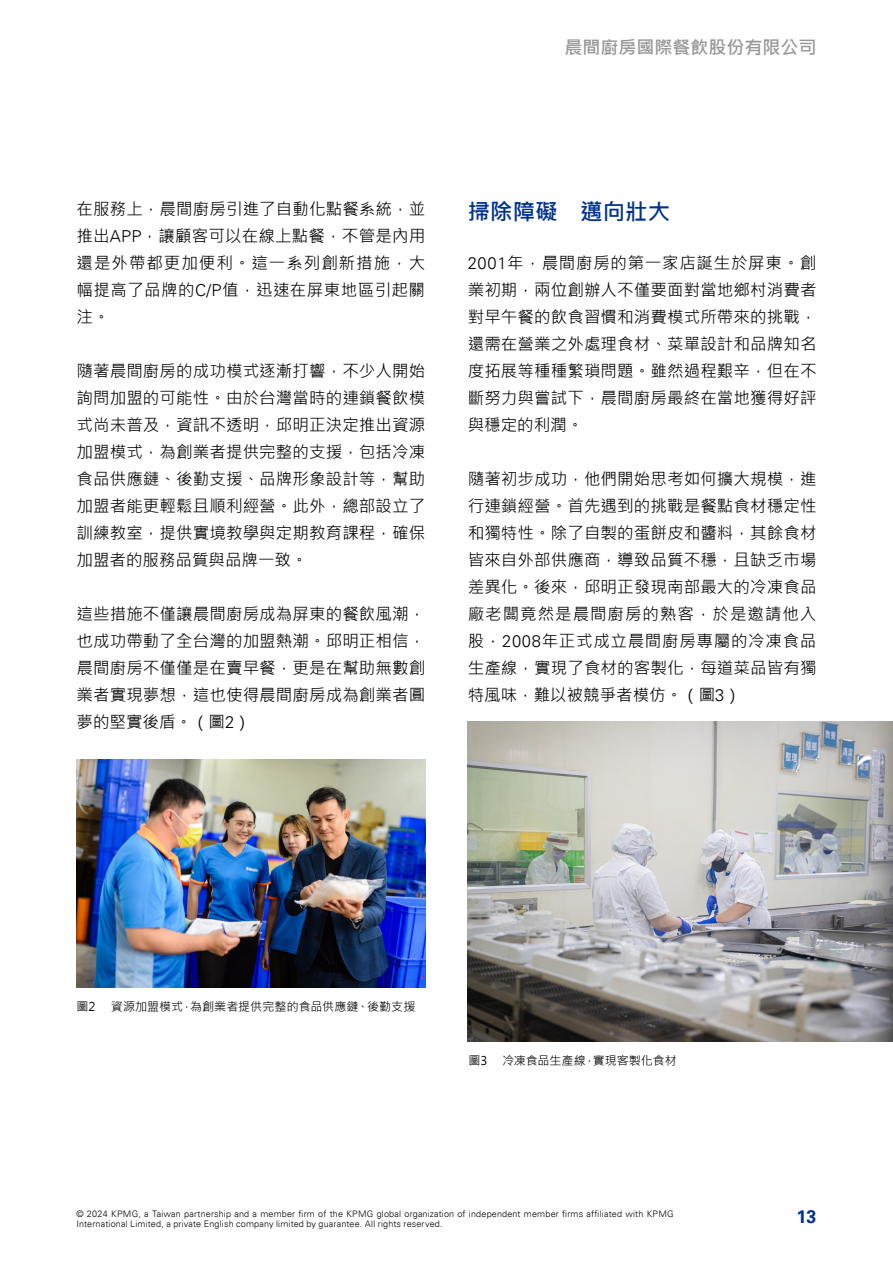
<style>
.page{position:relative;width:893px;height:1263px;background:#fff}
.page>*{position:absolute;margin:0;border:0;box-sizing:border-box;transform-origin:0 0}
.t1{font:700 22.5px "Microsoft Jheng Hei";color:#00338d}
.t2{font:700 18px "Microsoft Jheng Hei";color:#989898}
.t3{font:700 18px "Univers";color:#00338d}
.t4{font:16.5px/27px "Microsoft Jheng Hei";letter-spacing:.005em;color:#000;text-align:justify}
.t5{font:12px "Microsoft Jheng Hei";letter-spacing:.005em;color:#000}
.t6{font:300 9px/10.5px "Univers";letter-spacing:.02em;color:#000}
.s1{font-family:"Univers";font-weight:300}
</style>
<div class="page">
<img style="left:77px;top:759px;width:348px;height:228px">
<img style="left:468px;top:721px;width:425px;height:321px">
<p class="t2" style="left:564px;top:36px;width:253px">晨間廚房國際餐飲股份有限公司</p>
<p class="t4" style="left:77px;top:195px;width:350px">在服務上，晨間廚房引進了自動化點餐系統，並推出<span class="s1">APP</span>，讓顧客可以在線上點餐，不管是內用還是外帶都更加便利。這一系列創新措施，大幅提高了品牌的<span class="s1">C/P</span>值，迅速在屏東地區引起關注。</p>
<p class="t4" style="left:77px;top:357px;width:350px">隨著晨間廚房的成功模式逐漸打響，不少人開始詢問加盟的可能性。由於台灣當時的連鎖餐飲模式尚未普及，資訊不透明，邱明正決定推出資源加盟模式，為創業者提供完整的支援，包括冷凍食品供應鏈、後勤支援、品牌形象設計等，幫助加盟者能更輕鬆且順利經營。此外，總部設立了訓練教室，提供實境教學與定期教育課程，確保加盟者的服務品質與品牌一致。</p>
<p class="t4" style="left:77px;top:600px;width:350px">這些措施不僅讓晨間廚房成為屏東的餐飲風潮，也成功帶動了全台灣的加盟熱潮。邱明正相信，晨間廚房不僅僅是在賣早餐，更是在幫助無數創業者實現夢想，這也使得晨間廚房成為創業者圓夢的堅實後盾。（圖<span class="s1">2</span>）</p>
<h1 class="t1" style="left:468px;top:198px;width:204px">掃除障礙　邁向壯大</h1>
<p class="t4" style="left:468px;top:249px;width:350px"><span class="s1">2001</span>年，晨間廚房的第一家店誕生於屏東。創業初期，兩位創辦人不僅要面對當地鄉村消費者對早午餐的飲食習慣和消費模式所帶來的挑戰，還需在營業之外處理食材、菜單設計和品牌知名度拓展等種種繁瑣問題。雖然過程艱辛，但在不斷努力與嘗試下，晨間廚房最終在當地獲得好評與穩定的利潤。</p>
<p class="t4" style="left:468px;top:465px;width:350px">隨著初步成功，他們開始思考如何擴大規模，進行連鎖經營。首先遇到的挑戰是餐點食材穩定性和獨特性。除了自製的蛋餅皮和醬料，其餘食材皆來自外部供應商，導致品質不穩，且缺乏市場差異化。後來，邱明正發現南部最大的冷凍食品廠老闆竟然是晨間廚房的熟客，於是邀請他入股，<span class="s1">2008</span>年正式成立晨間廚房專屬的冷凍食品生產線，實現了食材的客製化，每道菜品皆有獨特風味，難以被競爭者模仿。（圖<span class="s1">3</span>）</p>
<p class="t5" style="left:77px;top:999px;width:21px">圖2</p>
<p class="t5" style="left:111px;top:999px;width:306px">資源加盟模式，為創業者提供完整的食品供應鏈、後勤支援</p>
<p class="t5" style="left:468px;top:1053px;width:20px">圖3</p>
<p class="t5" style="left:503px;top:1053px;width:176px">冷凍食品生產線，實現客製化食材</p>
<p class="t6" style="left:76px;top:1208px;width:599px">© 2024 KPMG, a Taiwan partnership and a member firm of the KPMG global organization of independent member firms affiliated with KPMG<br>International Limited, a private English company limited by guarantee. All rights reserved.</p>
<p class="t3" style="left:796px;top:1206px;width:22px">13</p>
</div>
